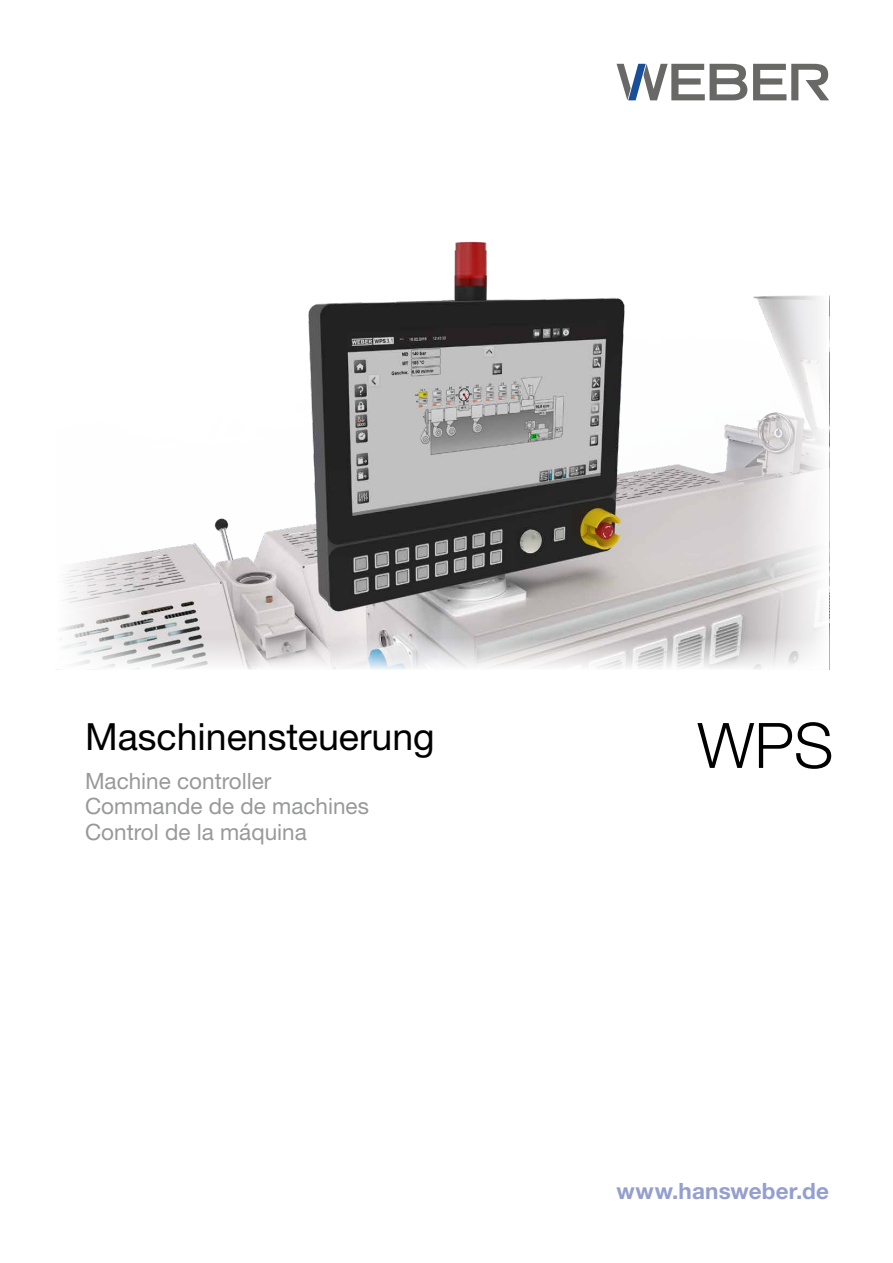
<style>
.page{position:relative;width:893px;height:1263px;background:#fff}
.page>*{position:absolute;margin:0;border:0;box-sizing:border-box;transform-origin:0 0}
.t1{font:300 62.85px "Helvetica Neue LTW1 G";color:#000}
.t2{font:37.5px "Helvetica Neue LTW1 G";color:#000}
.t3{font:22.5px/25.5px "Helvetica Neue LTW1 G";color:#989999}
.t4{font:700 22.5px "Helvetica Neue LTW1 G";letter-spacing:.005em;color:#949fd0}
</style>
<div class="page">
<svg style="left:753px;top:64px;width:76px;height:36px"></svg>
<svg style="left:617px;top:64px;width:130px;height:36px"></svg>
<img style="left:211px;top:241px;width:462px;height:371px">
<svg style="left:211px;top:612px;width:550px;height:58px;background:#d4d2d2"></svg>
<svg style="left:673px;top:295px;width:150px;height:374px"></svg>
<svg style="left:60px;top:543px;width:151px;height:126px"></svg>
<h2 class="t2" style="left:85px;top:713px;width:351px">Maschinensteuerung</h2>
<h1 class="t1" style="left:697px;top:707px;width:138px">WPS</h1>
<p class="t3" style="left:85px;top:768px;width:285px">Machine controller<br>Commande de de machines<br>Control de la máquina</p>
<p class="t4" style="left:617px;top:1177px;width:214px">www.hansweber.de</p>
</div>
